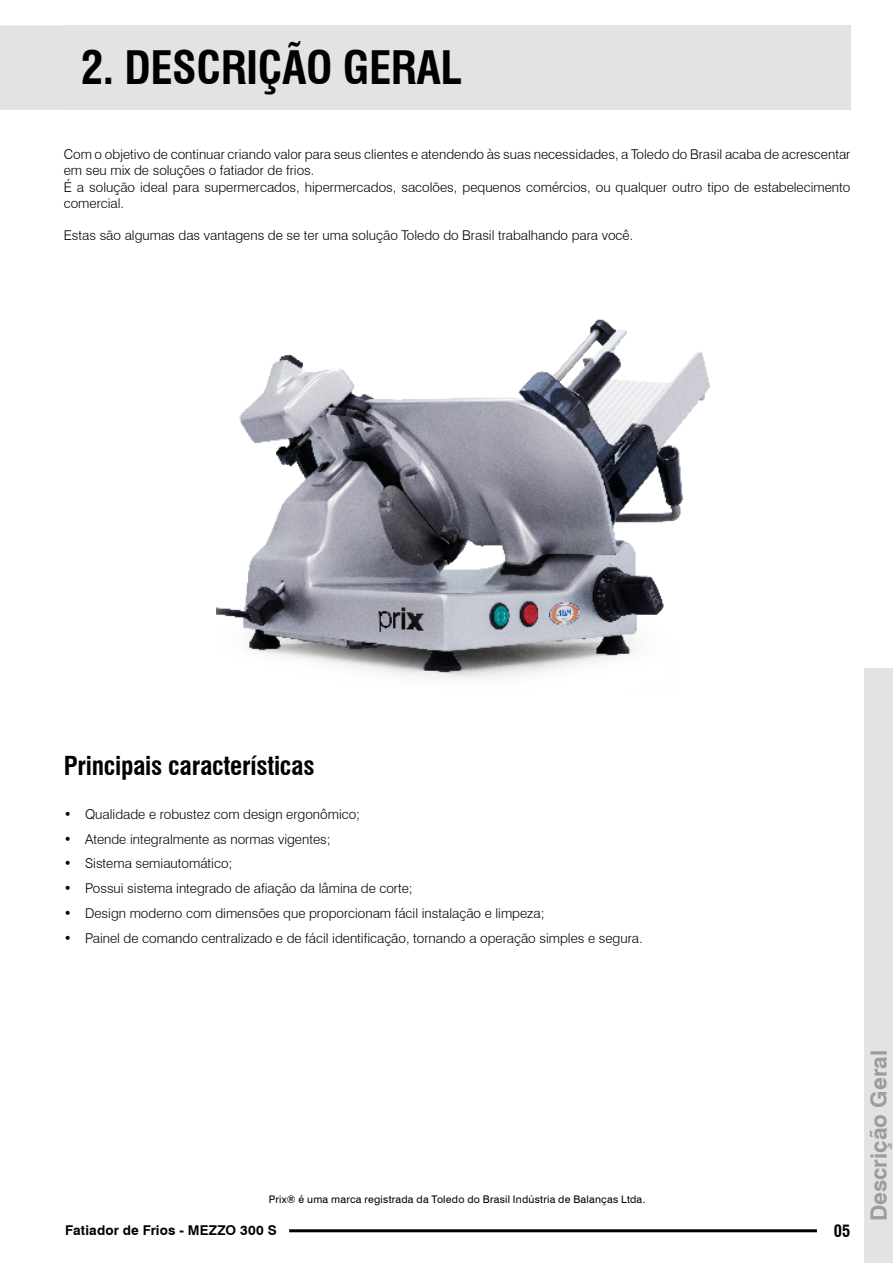
<style>
.page{position:relative;width:893px;height:1263px;background:#fff}
.page>*{position:absolute;margin:0;border:0;box-sizing:border-box;transform-origin:0 0}
.t1{font:700 condensed 45px "Swiss 721 BT";letter-spacing:-.01em;color:#000}
.t2{font:700 condensed 25.5px "Swiss 721 BT";letter-spacing:-.01em;color:#000}
.t3{font:700 22.5px "Swiss 721 BT";color:#9d9d9c}
.t4{font:700 condensed 16.5px "Swiss 721 BT";color:#000}
.t5{font:300 13.5px/16.2px "Swiss 721 BT";color:#000}
.t6{font:700 13.5px "Swiss 721 BT";letter-spacing:.01em;color:#000}
.t7{font:10.5px "Swiss 721 BT";letter-spacing:.02em;color:#000}
</style>
<div class="page">
<div style="left:0;top:26px;width:64px;height:84px;background:#e3e3e3"></div>
<hr style="left:289px;top:1229px;width:528px;height:3px;background:#000">
<div style="left:864px;top:668px;width:29px;height:595px;background:#e3e3e3"></div>
<div style="left:64px;top:26px;width:786px;height:84px;background:#e3e3e3"></div>
<img style="left:216px;top:319px;width:494px;height:360px">
<h1 class="t1" style="left:81px;top:41px;width:383px">2. DESCRIÇÃO GERAL</h1>
<p class="t5" style="left:64px;top:146px;width:788px">Com o objetivo de continuar criando valor para seus clientes e atendendo às suas necessidades, a Toledo do Brasil acaba de acrescentar em seu mix de soluções o fatiador de frios.<br>É a solução ideal para supermercados, hipermercados, sacolões, pequenos comércios, ou qualquer outro tipo de estabelecimento comercial.</p>
<p class="t5" style="left:64px;top:227px;width:571px">Estas são algumas das vantagens de se ter uma solução Toledo do Brasil trabalhando para você.</p>
<h2 class="t2" style="left:64px;top:751px;width:252px">Principais características</h2>
<p class="t5" style="left:64px;top:806px;width:298px">• Qualidade e robustez com design ergonômico;</p>
<p class="t5" style="left:64px;top:831px;width:268px">• Atende integralmente as normas vigentes;</p>
<p class="t5" style="left:64px;top:855px;width:170px">• Sistema semiautomático;</p>
<p class="t5" style="left:64px;top:880px;width:351px">• Possui sistema integrado de afiação da lâmina de corte;</p>
<p class="t5" style="left:64px;top:905px;width:482px">• Design moderno com dimensões que proporcionam fácil instalação e limpeza;</p>
<p class="t5" style="left:64px;top:929px;width:580px">• Painel de comando centralizado e de fácil identificação, tornando a operação simples e segura.</p>
<p class="t7" style="left:269px;top:1193px;width:378px">Prix® é uma marca registrada da Toledo do Brasil Indústria de Balanças Ltda.</p>
<p class="t6" style="left:65px;top:1222px;width:213px">Fatiador de Frios - MEZZO 300 S</p>
<p class="t4" style="left:834px;top:1221px;width:18px">05</p>
<h3 class="t3" style="left:865px;top:1221px;width:173px;rotate:-90deg">Descrição Geral</h3>
</div>
